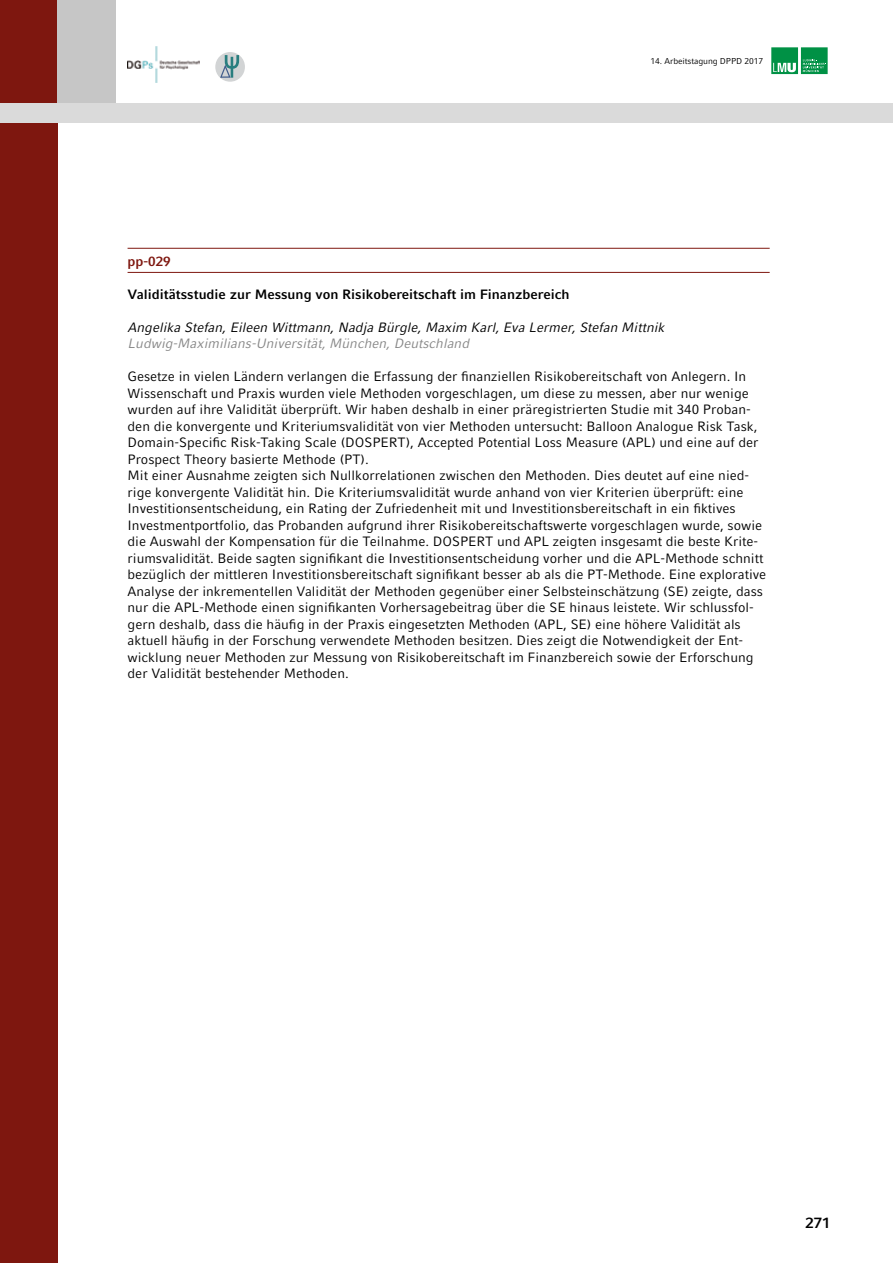
<style>
.page{position:relative;width:893px;height:1263px;background:#fff}
.page>*{position:absolute;margin:0;border:0;box-sizing:border-box;transform-origin:0 0}
.t1{font:700 15px "LMU Compatil Fact";color:#000}
.t2{font:13.5px/16.5px "LMU Compatil Fact";color:#000}
.t3{font:italic 13.5px "LMU Compatil Fact";color:#000}
.t4{font:700 13.5px "LMU Compatil Fact";color:#000}
.t5{font:italic 13.5px "LMU Compatil Fact";color:#878787}
.t6{font:700 13.5px "LMU Compatil Fact";color:#7e170f}
.t7{font:8.55px "LMU Compatil Fact";letter-spacing:-.01em;color:#000}
</style>
<div class="page">
<div style="left:0;top:0;width:57px;height:1263px;background:#7e170f"></div>
<div style="left:57px;top:0;width:59px;height:113px;background:#c6c6c6"></div>
<div style="left:1px;top:104px;width:892px;height:19px;background:#dadada"></div>
<svg style="left:771px;top:47px;width:57px;height:27px;background:#32a669"></svg>
<div style="left:215px;top:52px;width:30px;height:30px;background:#d2d4d5;border-radius:50%"></div>
<svg style="left:219px;top:55px;width:20px;height:24px"></svg>
<img style="left:128px;top:47px;width:72px;height:36px">
<hr style="left:128px;top:248px;width:642px;height:1px;background:#7e170f">
<hr style="left:128px;top:272px;width:642px;height:1px;background:#7e170f">
<p class="t7" style="left:651px;top:56px;width:114px">14. Arbeitstagung DPPD 2017</p>
<p class="t6" style="left:128px;top:253px;width:45px">pp-029</p>
<p class="t4" style="left:128px;top:286px;width:444px">Validitätsstudie zur Messung von Risikobereitschaft im Finanzbereich</p>
<p class="t3" style="left:128px;top:319px;width:538px">Angelika Stefan, Eileen Wittmann, Nadja Bürgle, Maxim Karl, Eva Lermer, Stefan Mittnik</p>
<p class="t5" style="left:128px;top:336px;width:343px">Ludwig-Maximilians-Universität, München, Deutschland</p>
<p class="t2" style="left:128px;top:368px;width:640px">Gesetze in vielen Ländern verlangen die Erfassung der finanziellen Risikobereitschaft von Anlegern. In Wissenschaft und Praxis wurden viele Methoden vorgeschlagen, um diese zu messen, aber nur wenige wurden auf ihre Validität überprüft. Wir haben deshalb in einer präregistrierten Studie mit 340 Proban&shy;den die konvergente und Kriteriumsvalidität von vier Methoden untersucht: Balloon Analogue Risk Task, Domain-Specific Risk-Taking Scale (DOSPERT), Accepted Potential Loss Measure (APL) und eine auf der Prospect Theory basierte Methode (PT).<br>Mit einer Ausnahme zeigten sich Nullkorrelationen zwischen den Methoden. Dies deutet auf eine nied&shy;rige konvergente Validität hin. Die Kriteriumsvalidität wurde anhand von vier Kriterien überprüft: eine Investitionsentscheidung, ein Rating der Zufriedenheit mit und Investitionsbereitschaft in ein fiktives Investmentportfolio, das Probanden aufgrund ihrer Risikobereitschaftswerte vorgeschlagen wurde, sowie die Auswahl der Kompensation für die Teilnahme. DOSPERT und APL zeigten insgesamt die beste Krite&shy;riumsvalidität. Beide sagten signifikant die Investitionsentscheidung vorher und die APL-Methode schnitt bezüglich der mittleren Investitionsbereitschaft signifikant besser ab als die PT-Methode. Eine explorative Analyse der inkrementellen Validität der Methoden gegenüber einer Selbsteinschätzung (SE) zeigte, dass nur die APL-Methode einen signifikanten Vorhersagebeitrag über die SE hinaus leistete. Wir schlussfol&shy;gern deshalb, dass die häufig in der Praxis eingesetzten Methoden (APL, SE) eine höhere Validität als aktuell häufig in der Forschung verwendete Methoden besitzen. Dies zeigt die Notwendigkeit der Ent&shy;wicklung neuer Methoden zur Messung von Risikobereitschaft im Finanzbereich sowie der Erforschung der Validität bestehender Methoden.</p>
<p class="t1" style="left:806px;top:1214px;width:27px">271</p>
</div>
